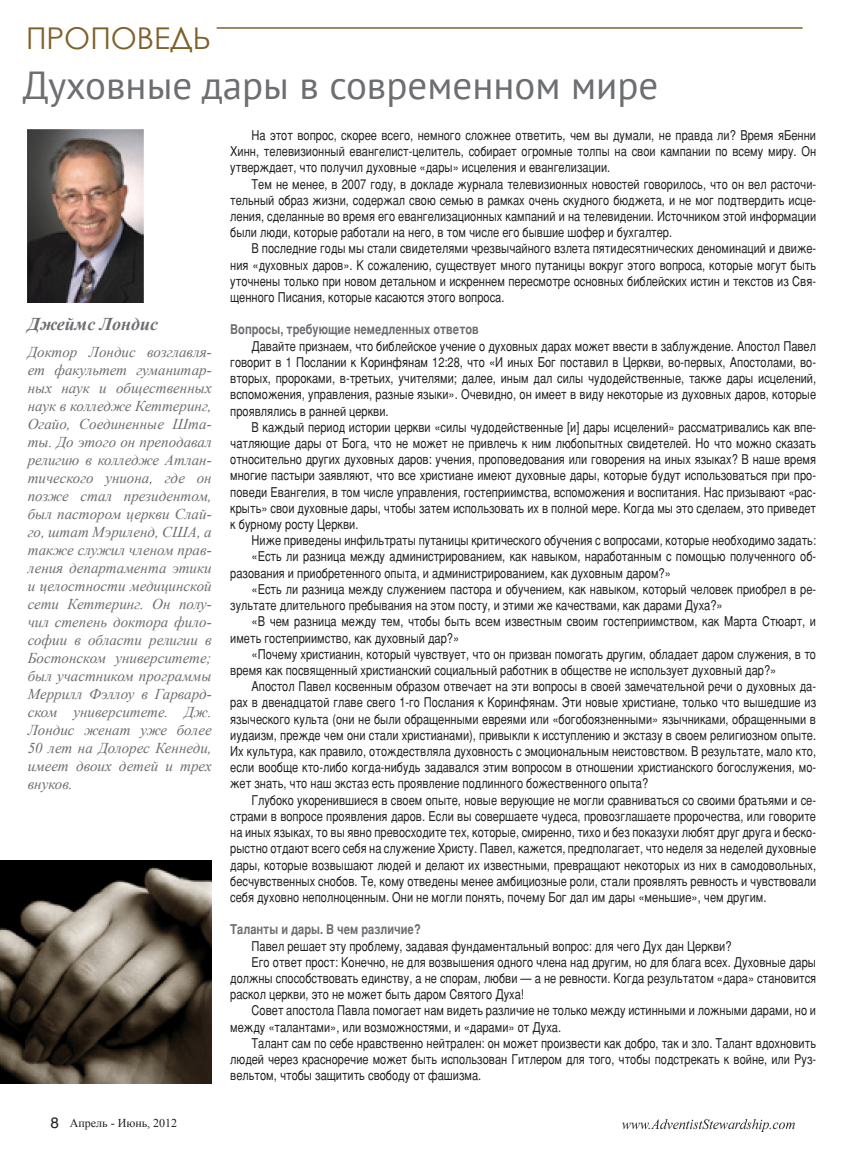
<style>
.page{position:relative;width:851px;height:1149px;background:#fff}
.page>*{position:absolute;margin:0;border:0;box-sizing:border-box;transform-origin:0 0}
.t1{font:39px "PT Sans";color:#6d6e72}
.t2{font:30px "Century Gothic";color:#7e602a}
.t3{font:italic 700 18px "Times New Roman";color:#6d6e72}
.t4{font:italic 15px/18px "Times New Roman";color:#6d6e72;text-align:justify}
.t5{font:13.5px/16.2px "Bastion";color:#231f20;text-align:justify}
.t6{font:700 13.5px "Bastion";color:#6d6e72}
.t7{font:12px "Times New Roman";color:#231f20}
.s1{font-family:"Helios";font-size:15px}
</style>
<div class="page">
<img style="left:622px;top:1119px;width:172px;height:11px">
<img style="left:0;top:860px;width:212px;height:222px">
<img style="left:28px;top:129px;width:115px;height:173px">
<hr style="left:217px;top:27px;width:585px;height:2px;background:#7e602c">
<p class="t2" style="left:26px;top:17px;width:186px">ПРОПОВЕДЬ</p>
<p class="t1" style="left:23px;top:60px;width:637px">Духовные дары в современном мире</p>
<p class="t3" style="left:28px;top:312px;width:132px">Джеймс Лондис</p>
<p class="t4" style="left:28px;top:342px;width:185px">Доктор Лондис возглавля&shy;ет факультет гуманитар&shy;ных наук и общественных наук в колледже Кеттеринг, Огайо, Соединенные Шта&shy;ты. До этого он преподавал религию в колледже Атлан&shy;тического униона, где он позже стал президентом, был пастором церкви Слай&shy;го, штат Мэриленд, США, а также служил членом прав&shy;ления департамента этики и целостности медицинской сети Кеттеринг. Он полу&shy;чил степень доктора фило&shy;софии в области религии в Бостонском университете; был участником программы Меррилл Фэллоу в Гарвард&shy;ском университете. Дж.<br>Лондис женат уже более 50 лет на Долорес Кеннеди, имеет двоих детей и трех внуков.</p>
<p class="t7" style="left:51px;top:1114px;width:128px"><span class="s1">8</span> Апрель - Июнь, 2012</p>
<p class="t5" style="left:230px;top:127px;width:587px;text-indent:21px">На этот вопрос, скорее всего, немного сложнее ответить, чем вы думали, не правда ли? Время яБенни Хинн, телевизионный евангелист-целитель, собирает огромные толпы на свои кампании по всему миру. Он утверждает, что получил духовные «дары» исцеления и евангелизации.</p>
<p class="t5" style="left:230px;top:176px;width:587px;text-indent:21px">Тем не менее, в 2007 году, в докладе журнала телевизионных новостей говорилось, что он вел расточи&shy;тельный образ жизни, содержал свою семью в рамках очень скудного бюджета, и не мог подтвердить исце&shy;ления, сделанные во время его евангелизационных кампаний и на телевидении. Источником этой информации были люди, которые работали на него, в том числе его бывшие шофер и бухгалтер.</p>
<p class="t5" style="left:230px;top:240px;width:587px;text-indent:21px">В последние годы мы стали свидетелями чрезвычайного взлета пятидесятнических деноминаций и движе&shy;ния «духовных даров». К сожалению, существует много путаницы вокруг этого вопроса, которые могут быть уточнены только при новом детальном и искреннем пересмотре основных библейских истин и текстов из Свя&shy;щенного Писания, которые касаются этого вопроса.</p>
<p class="t6" style="left:230px;top:321px;width:250px">Вопросы, требующие немедленных ответов</p>
<p class="t5" style="left:230px;top:338px;width:587px;text-indent:21px">Давайте признаем, что библейское учение о духовных дарах может ввести в заблуждение. Апостол Павел говорит в 1 Послании к Коринфянам 12:28, что «И иных Бог поставил в Церкви, во-первых, Апостолами, во&shy;вторых, пророками, в-третьих, учителями; далее, иным дал силы чудодейственные, также дары исцелений, вспоможения, управления, разные языки». Очевидно, он имеет в виду некоторые из духовных даров, которые проявлялись в ранней церкви.</p>
<p class="t5" style="left:230px;top:419px;width:587px;text-indent:21px">В каждый период истории церкви «силы чудодейственные [и] дары исцелений» рассматривались как впе&shy;чатляющие дары от Бога, что не может не привлечь к ним любопытных свидетелей. Но что можно сказать относительно других духовных даров: учения, проповедования или говорения на иных языках? В наше время многие пастыри заявляют, что все христиане имеют духовные дары, которые будут использоваться при про&shy;поведи Евангелия, в том числе управления, гостеприимства, вспоможения и воспитания. Нас призывают «рас&shy;крыть» свои духовные дары, чтобы затем использовать их в полной мере. Когда мы это сделаем, это приведет к бурному росту Церкви.</p>
<p class="t5" style="left:251px;top:532px;width:566px">Ниже приведены инфильтраты путаницы критического обучения с вопросами, которые необходимо задать:</p>
<p class="t5" style="left:230px;top:548px;width:587px;text-indent:21px">«Есть ли разница между администрированием, как навыком, наработанным с помощью полученного об&shy;разования и приобретенного опыта, и администрированием, как духовным даром?»</p>
<p class="t5" style="left:230px;top:581px;width:587px;text-indent:21px">«Есть ли разница между служением пастора и обучением, как навыком, который человек приобрел в ре&shy;зультате длительного пребывания на этом посту, и этими же качествами, как дарами Духа?»</p>
<p class="t5" style="left:230px;top:613px;width:587px;text-indent:21px">«В чем разница между тем, чтобы быть всем известным своим гостеприимством, как Марта Стюарт, и иметь гостеприимство, как духовный дар?»</p>
<p class="t5" style="left:230px;top:645px;width:587px;text-indent:21px">«Почему христианин, который чувствует, что он призван помогать другим, обладает даром служения, в то время как посвященный христианский социальный работник в обществе не использует духовный дар?»</p>
<p class="t5" style="left:230px;top:678px;width:587px;text-indent:21px">Апостол Павел косвенным образом отвечает на эти вопросы в своей замечательной речи о духовных да&shy;рах в двенадцатой главе свего 1-го Послания к Коринфянам. Эти новые христиане, только что вышедшие из языческого культа (они не были обращенными евреями или «богобоязненными» язычниками, обращенными в иудаизм, прежде чем они стали христианами), привыкли к исступлению и экстазу в своем религиозном опыте.<br>Их культура, как правило, отождествляла духовность с эмоциональным неистовством. В результате, мало кто, если вообще кто-либо когда-нибудь задавался этим вопросом в отношении христианского богослужения, мо&shy;жет знать, что наш экстаз есть проявление подлинного божественного опыта?</p>
<p class="t5" style="left:230px;top:791px;width:587px;text-indent:21px">Глубоко укоренившиеся в своем опыте, новые верующие не могли сравниваться со своими братьями и се&shy;страми в вопросе проявления даров. Если вы совершаете чудеса, провозглашаете пророчества, или говорите на иных языках, то вы явно превосходите тех, которые, смиренно, тихо и без показухи любят друг друга и беско&shy;рыстно отдают всего себя на служение Христу. Павел, кажется, предполагает, что неделя за неделей духовные дары, которые возвышают людей и делают их известными, превращают некоторых из них в самодовольных, бесчувственных снобов. Те, кому отведены менее амбициозные роли, стали проявлять ревность и чувствовали себя духовно неполноценным. Они не могли понять, почему Бог дал им дары «меньшие», чем другим.</p>
<p class="t6" style="left:230px;top:921px;width:192px">Таланты и дары. В чем различие?</p>
<p class="t5" style="left:251px;top:937px;width:481px">Павел решает эту проблему, задавая фундаментальный вопрос: для чего Дух дан Церкви?</p>
<p class="t5" style="left:230px;top:953px;width:587px;text-indent:21px">Его ответ прост: Конечно, не для возвышения одного члена над другим, но для блага всех. Духовные дары должны способствовать единству, а не спорам, любви — а не ревности. Когда результатом «дара» становится раскол церкви, это не может быть даром Святого Духа!</p>
<p class="t5" style="left:230px;top:1002px;width:587px;text-indent:21px">Совет апостола Павла помогает нам видеть различие не только между истинными и ложными дарами, но и между «талантами», или возможностями, и «дарами» от Духа.</p>
<p class="t5" style="left:230px;top:1034px;width:587px;text-indent:21px">Талант сам по себе нравственно нейтрален: он может произвести как добро, так и зло. Талант вдохновить людей через красноречие может быть использован Гитлером для того, чтобы подстрекать к войне, или Руз&shy;вельтом, чтобы защитить свободу от фашизма.</p>
</div>
